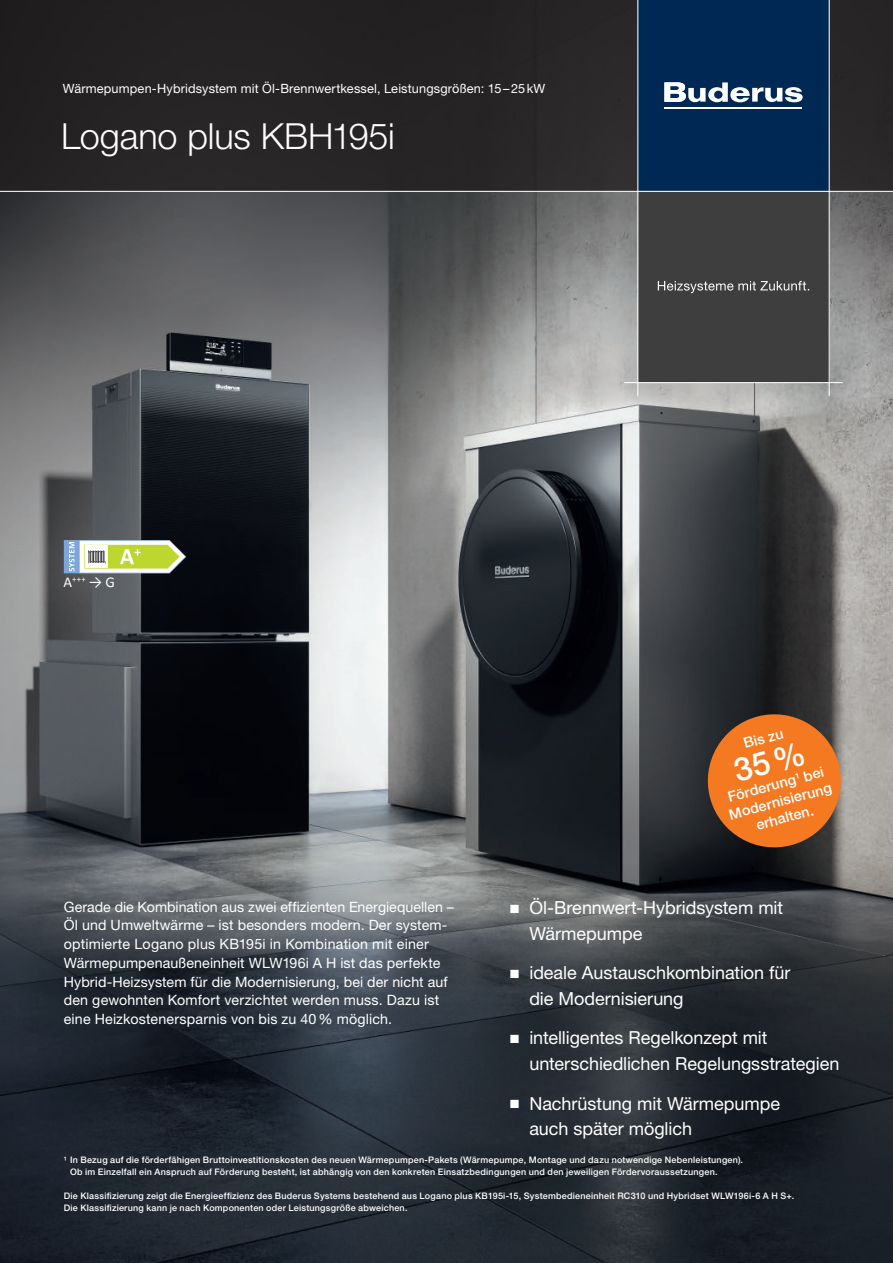
<style>
.page{position:relative;width:893px;height:1263px;background:#fff}
.page>*{position:absolute;margin:0;border:0;box-sizing:border-box;transform-origin:0 0}
.t1{font:300 36px "Helvetica Neue LT Pro";letter-spacing:-.005em;color:#fff}
.t2{font:18px/25.5px "Helvetica Neue LT Pro";letter-spacing:-.005em;color:#fff}
.t3{font:15px "Calibri";color:#fff}
.t4{font:500 14.4px/17.2px "Helvetica Neue LT Pro";color:#fff;text-align:center}
.t5{font:14.25px/18.8px "Helvetica Neue LT Pro";letter-spacing:.01em;color:#fff}
.t6{font:12.75px "Helvetica Neue LT Pro";letter-spacing:.01em;color:#fff}
.t7{font:500 9px/12px "Helvetica Neue LT Pro";letter-spacing:.025em;color:#fff}
</style>
<div class="page">
<img style="left:0;top:192px;width:893px;height:1071px">
<div style="left:0;top:0;width:893px;height:191px;background:#231f20"></div>
<div style="left:638px;top:0;width:191px;height:191px;background:#002855"></div>
<hr style="left:664px;top:107px;width:138px;height:2px;background:#fff">
<svg style="left:664px;top:82px;width:139px;height:20px"></svg>
<div style="left:638px;top:191px;width:191px;height:192px;background:#3e3e3f"></div>
<svg style="left:658px;top:281px;width:151px;height:12px"></svg>
<hr style="left:637px;top:0;width:1px;height:396px;background:#fff">
<hr style="left:829px;top:0;width:1px;height:396px;background:#fff">
<hr style="left:0;top:191px;width:893px;height:1px;background:#fff">
<hr style="left:624px;top:382px;width:219px;height:1px;background:#fff">
<svg style="left:64px;top:540px;width:122px;height:33px"></svg>
<svg style="left:701px;top:707px;width:147px;height:148px;background:#b2642c"></svg>
<h3 class="t6" style="left:63px;top:81px;width:484px">Wärmepumpen-Hybridsystem mit Öl-Brennwertkessel, Leistungsgrößen: 15–25kW</h3>
<h1 class="t1" style="left:61px;top:114px;width:335px">Logano plus KBH195i</h1>
<h3 class="t3" style="left:64px;top:573px;width:53px">A<sup>+++</sup> → G</h3>
<h3 class="t4" style="left:742px;top:735px;width:42px;rotate:-15deg">Bis zu</h3>
<h3 class="t4" style="left:722px;top:789px;width:107px;rotate:-15deg">Förderung<sup>1</sup> bei<br>Modernisierung erhalten.</h3>
<p class="t5" style="left:64px;top:897px;width:392px">Gerade die Kombination aus zwei effizienten Energiequellen – Öl und Umweltwärme – ist besonders modern. Der system&shy;optimierte Logano plus KB195i in Kombination mit einer Wärmepumpenaußeneinheit WLW196i A H ist das perfekte Hybrid-Heizsystem für die Modernisierung, bei der nicht auf den gewohnten Komfort verzichtet werden muss. Dazu ist eine Heizkostenersparnis von bis zu 40% möglich.</p>
<h2 class="t2" style="left:529px;top:895px;width:255px;text-indent:-19px">■ Öl-Brennwert-Hybridsystem mit<br>Wärmepumpe</h2>
<h2 class="t2" style="left:529px;top:960px;width:263px;text-indent:-19px">■ ideale Austauschkombination für die Modernisierung</h2>
<h2 class="t2" style="left:529px;top:1025px;width:311px;text-indent:-19px">■ intelligentes Regelkonzept mit unterschiedlichen Regelungsstrategien</h2>
<h2 class="t2" style="left:529px;top:1090px;width:252px;text-indent:-19px">■ Nachrüstung mit Wärmepumpe auch später möglich</h2>
<p class="t7" style="left:70px;top:1154px;width:674px;text-indent:-6px">¹ In Bezug auf die förderfähigen Bruttoinvestitionskosten des neuen Wärmepumpen-Pakets (Wärmepumpe, Montage und dazu notwendige Nebenleistungen).<br>Ob im Einzelfall ein Anspruch auf Förderung besteht, ist abhängig von den konkreten Einsatzbedingungen und den jeweiligen Fördervoraussetzungen.</p>
<p class="t7" style="left:64px;top:1190px;width:732px">Die Klassifizierung zeigt die Energieeffizienz des Buderus Systems bestehend aus Logano plus KB195i-15, Systembedieneinheit RC310 und Hybridset WLW196i-6 A H S+.<br>Die Klassifizierung kann je nach Komponenten oder Leistungsgröße abweichen.</p>
</div>
